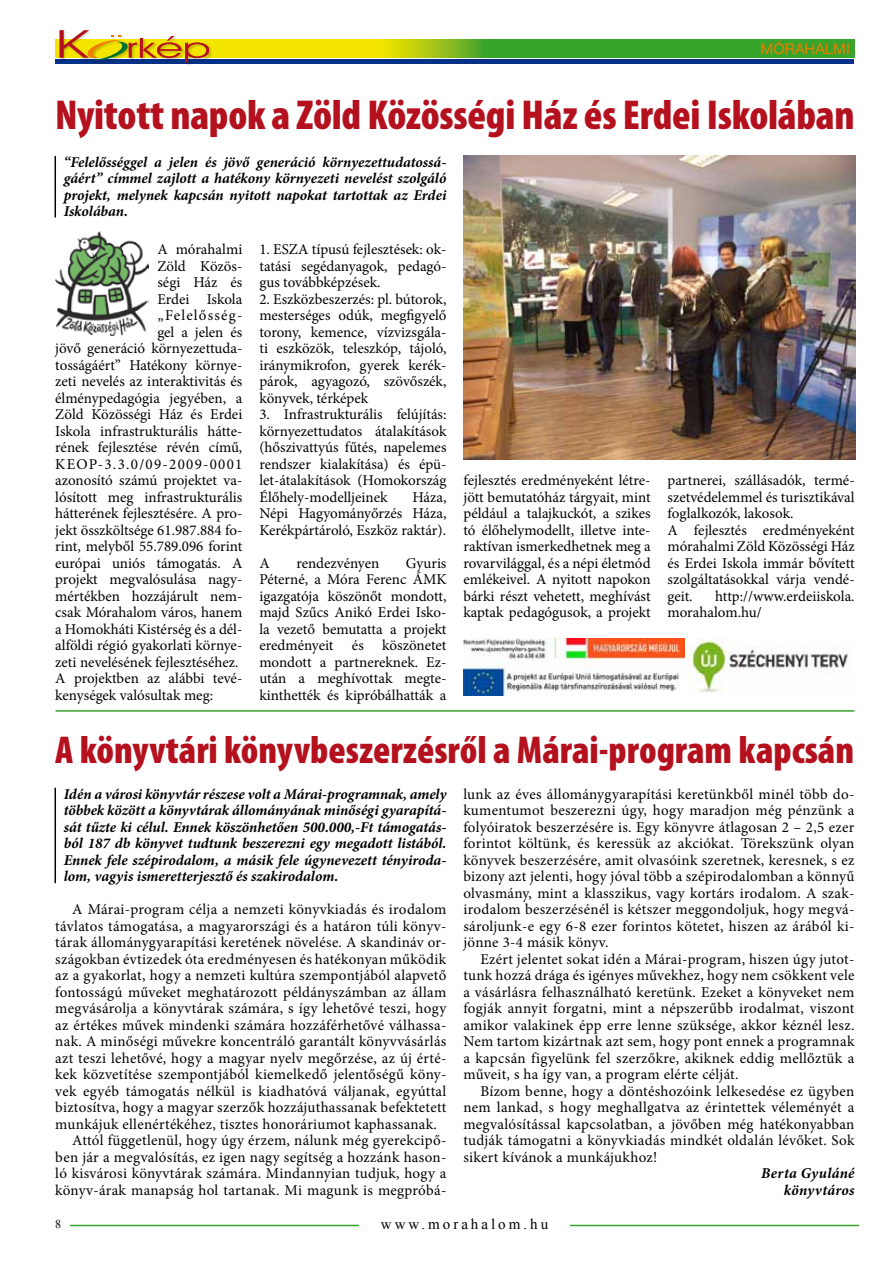
<style>
.page{position:relative;width:893px;height:1263px;background:#fff}
.page>*{position:absolute;margin:0;border:0;box-sizing:border-box;transform-origin:0 0}
.t1{font:900 condensed 42px "Myriad Pro";letter-spacing:-.005em;color:#b4101d}
.t2{font:900 condensed 39px "Myriad Pro";color:#b4101d}
.t3{font:15px/16.5px "Minion Pro";letter-spacing:.005em;color:#000;text-align:justify}
.t4{font:italic 700 15px/16.5px "Minion Pro";color:#000;text-align:justify}
.t5{font:15px "Minion Pro";letter-spacing:.085em;color:#000}
.t6{font:15px "Times New Roman";letter-spacing:.2em;color:#000}
.t7{font:15px "Minion Pro";letter-spacing:.08em;color:#000}
.t8{font:14.85px "Helvetica M";color:#ee7d00}
.t9{font:12px "Times New Roman";color:#000}
</style>
<div class="page">
<svg style="left:55px;top:39px;width:799px;height:18px;background:#7aba1c"></svg>
<div style="left:55px;top:59px;width:799px;height:5px;background:#073187"></div>
<div style="left:59px;top:30px;width:153px;height:36px;background:#000;opacity:.2"></div>
<svg style="left:59px;top:30px;width:150px;height:33px"></svg>
<hr style="left:70px;top:1225px;width:789px;height:1px;background:#37a42c">
<div style="left:359px;top:1218px;width:211px;height:11px;background:#fff"></div>
<hr style="left:55px;top:156px;width:1px;height:62px;background:#000">
<img style="left:55px;top:231px;width:94px;height:104px">
<img style="left:463px;top:156px;width:392px;height:303px">
<img style="left:463px;top:638px;width:222px;height:57px">
<img style="left:688px;top:638px;width:161px;height:54px">
<hr style="left:56px;top:710px;width:798px;height:2px;background:#37a42c">
<hr style="left:55px;top:788px;width:1px;height:95px;background:#000">
<p class="t8" style="left:761px;top:40px;width:91px">MÓRAHALM I</p>
<h1 class="t1" style="left:55px;top:92px;width:801px">Nyitott napok a Zöld Közösségi Ház és Erdei Iskolában</h1>
<p class="t4" style="left:64px;top:154px;width:384px">“Felelősséggel a jelen és jövő generáció környezettudatossá&shy;gáért” címmel zajlott a hatékony környezeti nevelést szolgáló projekt, melynek kapcsán nyitott napokat tartottak az Erdei Iskolában.</p>
<p class="t3" style="left:157px;top:241px;width:87px">A mórahalmi</p>
<p class="t3" style="left:157px;top:258px;width:87px">Zöld Közös-</p>
<p class="t3" style="left:157px;top:274px;width:87px">ségi Ház és</p>
<p class="t3" style="left:157px;top:291px;width:87px">Erdei Iskola</p>
<p class="t7" style="left:157px;top:305px;width:87px">„Felelősség-</p>
<p class="t3" style="left:157px;top:324px;width:87px">gel a jelen és</p>
<p class="t3" style="left:55px;top:340px;width:189px">jövő generáció környezettuda-</p>
<p class="t3" style="left:55px;top:357px;width:189px">tosságáért” Hatékony környe-</p>
<p class="t3" style="left:55px;top:373px;width:189px">zeti nevelés az interaktivitás és</p>
<p class="t3" style="left:55px;top:390px;width:189px">élménypedagógia jegyében, a</p>
<p class="t3" style="left:55px;top:406px;width:189px">Zöld Közösségi Ház és Erdei</p>
<p class="t3" style="left:55px;top:423px;width:189px">Iskola infrastrukturális hátte-</p>
<p class="t3" style="left:55px;top:439px;width:189px">rének fejlesztése révén című,</p>
<p class="t5" style="left:55px;top:454px;width:189px">KEOP-3.3.0/09-2009-0001</p>
<p class="t3" style="left:55px;top:472px;width:189px">azonosító számú projektet va-</p>
<p class="t3" style="left:55px;top:489px;width:189px">lósított meg infrastrukturális</p>
<p class="t3" style="left:55px;top:505px;width:189px">hátterének fejlesztésére. A pro-</p>
<p class="t3" style="left:55px;top:522px;width:189px">jekt összköltsége 61.987.884 fo-</p>
<p class="t3" style="left:55px;top:538px;width:189px">rint, melyből 55.789.096 forint</p>
<p class="t3" style="left:55px;top:555px;width:189px">európai uniós támogatás. A</p>
<p class="t3" style="left:55px;top:571px;width:189px">projekt megvalósulása nagy-</p>
<p class="t3" style="left:55px;top:588px;width:189px">mértékben hozzájárult nem-</p>
<p class="t3" style="left:55px;top:604px;width:189px">csak Mórahalom város, hanem</p>
<p class="t3" style="left:55px;top:621px;width:189px">a Homokháti Kistérség és a dél-</p>
<p class="t3" style="left:55px;top:637px;width:189px">alföldi régió gyakorlati környe-</p>
<p class="t3" style="left:55px;top:654px;width:185px">zeti nevelésének fejlesztéséhez.</p>
<p class="t3" style="left:55px;top:670px;width:189px">A projektben az alábbi tevé-</p>
<p class="t3" style="left:55px;top:687px;width:159px">kenységek valósultak meg:</p>
<p class="t3" style="left:259px;top:241px;width:189px">1. ESZA típusú fejlesztések: ok&shy;tatási segédanyagok, pedagó&shy;gus továbbképzések.</p>
<p class="t3" style="left:259px;top:291px;width:189px">2. Eszközbeszerzés: pl. bútorok, mesterséges odúk, megfigyelő torony, kemence, vízvizsgála&shy;ti eszközök, teleszkóp, tájoló, iránymikrofon, gyerek kerék&shy;párok, agyagozó, szövőszék, könyvek, térképek</p>
<p class="t3" style="left:259px;top:406px;width:189px">3. Infrastrukturális felújítás: környezettudatos átalakítások (hőszivattyús fűtés, napelemes rendszer kialakítása) és épü&shy;let-átalakítások (Homokország Élőhely-modelljeinek</p>
<p class="t3" style="left:259px;top:489px;width:189px;text-indent:153px">Háza, Népi Hagyományőrzés Háza, Kerékpártároló, Eszköz raktár).</p>
<p class="t3" style="left:259px;top:555px;width:12px">A</p>
<p class="t3" style="left:296px;top:555px;width:84px">rendezvényen</p>
<p class="t3" style="left:259px;top:555px;width:189px;text-indent:146px">Gyuris Péterné, a Móra Ferenc ÁMK igazgatója köszönőt mondott, majd Szűcs Anikó Erdei Isko&shy;la vezető bemutatta a projekt eredményeit és köszönetet mondott a partnereknek. Ez&shy;után a meghívottak megte&shy;kinthették és kipróbálhatták a</p>
<p class="t3" style="left:463px;top:472px;width:189px">fejlesztés eredményeként létre&shy;jött bemutatóház tárgyait, mint például a talajkuckót, a szikes tó élőhelymodellt, illetve inte&shy;raktívan ismerkedhetnek meg a rovarvilággal, és a népi életmód emlékeivel. A nyitott napokon bárki részt vehetett, meghívást kaptak pedagógusok, a projekt</p>
<p class="t3" style="left:668px;top:472px;width:189px;text-align:left">partnerei, szállásadók, termé&shy;szetvédelemmel és turisztikával foglalkozók, lakosok.<br>A fejlesztés eredményeként mórahalmi Zöld Közösségi Ház és Erdei Iskola immár bővített szolgáltatásokkal várja vendé&shy;geit.</p>
<p class="t3" style="left:668px;top:588px;width:189px;text-indent:48px">http://www.erdeiiskola. morahalom.hu/</p>
<h2 class="t2" style="left:55px;top:728px;width:800px">A könyvtári könyvbeszerzésről a Márai-program kapcsán</h2>
<p class="t4" style="left:64px;top:785px;width:384px">Idén a városi könyvtár részese volt a Márai-programnak, amely többek között a könyvtárak állományának minőségi gyarapítá&shy;sát tűzte ki célul. Ennek köszönhetően 500.000,-Ft támogatás&shy;ból 187 db könyvet tudtunk beszerezni egy megadott listából.<br>Ennek fele szépirodalom, a másik fele úgynevezett tényiroda&shy;lom, vagyis ismeretterjesztő és szakirodalom.</p>
<p class="t3" style="left:463px;top:786px;width:393px">lunk az éves állománygyarapítási keretünkből minél több do&shy;kumentumot beszerezni úgy, hogy maradjon még pénzünk a folyóiratok beszerzésére is. Egy könyvre átlagosan 2 – 2,5 ezer forintot költünk, és keressük az akciókat. Törekszünk olyan könyvek beszerzésére, amit olvasóink szeretnek, keresnek, s ez bizony azt jelenti, hogy jóval több a szépirodalomban a könnyű olvasmány, mint a klasszikus, vagy kortárs irodalom. A szak&shy;irodalom beszerzésénél is kétszer meggondoljuk, hogy megvá&shy;sároljunk-e egy 6-8 ezer forintos kötetet, hiszen az árából ki&shy;jönne 3-4 másik könyv.</p>
<p class="t3" style="left:463px;top:951px;width:393px;text-indent:17px">Ezért jelentet sokat idén a Márai-program, hiszen úgy jutot&shy;tunk hozzá drága és igényes művekhez, hogy nem csökkent vele a vásárlásra felhasználható keretünk. Ezeket a könyveket nem fogják annyit forgatni, mint a népszerűbb irodalmat, viszont amikor valakinek épp erre lenne szüksége, akkor kéznél lesz.<br>Nem tartom kizártnak azt sem, hogy pont ennek a programnak a kapcsán figyelünk fel szerzőkre, akiknek eddig mellőztük a műveit, s ha így van, a program elérte célját.</p>
<p class="t3" style="left:463px;top:1083px;width:393px;text-indent:17px">Bízom benne, hogy a döntéshozóink lelkesedése ez ügyben nem lankad, s hogy meghallgatva az érintettek véleményét a megvalósítással kapcsolatban, a jövőben még hatékonyabban tudják támogatni a könyvkiadás mindkét oldalán lévőket. Sok sikert kívánok a munkájukhoz!</p>
<p class="t4" style="left:761px;top:1165px;width:95px;text-align:right">Berta Gyuláné könyvtáros</p>
<p class="t3" style="left:72px;top:901px;width:376px">A Márai-program célja a nemzeti könyvkiadás és irodalom</p>
<p class="t3" style="left:55px;top:918px;width:393px">távlatos támogatása, a magyarországi és a határon túli könyv-</p>
<p class="t3" style="left:55px;top:934px;width:393px">tárak állománygyarapítási keretének növelése. A skandináv or-</p>
<p class="t3" style="left:55px;top:951px;width:393px">szágokban évtizedek óta eredményesen és hatékonyan működik</p>
<p class="t3" style="left:55px;top:967px;width:393px">az a gyakorlat, hogy a nemzeti kultúra szempontjából alapvető</p>
<p class="t3" style="left:55px;top:984px;width:393px">fontosságú műveket meghatározott példányszámban az állam</p>
<p class="t3" style="left:55px;top:1000px;width:393px">megvásárolja a könyvtárak számára, s így lehetővé teszi, hogy</p>
<p class="t3" style="left:55px;top:1017px;width:393px">az értékes művek mindenki számára hozzáférhetővé válhassa-</p>
<p class="t3" style="left:55px;top:1033px;width:393px">nak. A minőségi művekre koncentráló garantált könyvvásárlás</p>
<p class="t3" style="left:55px;top:1050px;width:393px">azt teszi lehetővé, hogy a magyar nyelv megőrzése, az új érté-</p>
<p class="t3" style="left:55px;top:1066px;width:393px">kek közvetítése szempontjából kiemelkedő jelentőségű köny-</p>
<p class="t3" style="left:55px;top:1083px;width:393px">vek egyéb támogatás nélkül is kiadhatóvá váljanak, egyúttal</p>
<p class="t3" style="left:55px;top:1099px;width:393px">biztosítva, hogy a magyar szerzők hozzájuthassanak befektetett</p>
<p class="t3" style="left:55px;top:1116px;width:383px">munkájuk ellenértékéhez, tisztes honoráriumot kaphassanak.</p>
<p class="t3" style="left:72px;top:1132px;width:376px">Attól függetlenül, hogy úgy érzem, nálunk még gyerekcipő-</p>
<p class="t3" style="left:55px;top:1149px;width:393px">ben jár a megvalósítás, ez igen nagy segítség a hozzánk hason-</p>
<p class="t3" style="left:55px;top:1165px;width:393px">ló kisvárosi könyvtárak számára. Mindannyian tudjuk, hogy a</p>
<p class="t3" style="left:55px;top:1182px;width:393px">könyv-árak manapság hol tartanak. Mi magunk is megpróbá-</p>
<p class="t9" style="left:55px;top:1216px;width:7px">8</p>
<p class="t6" style="left:381px;top:1214px;width:169px">www.morahalom.hu</p>
</div>
